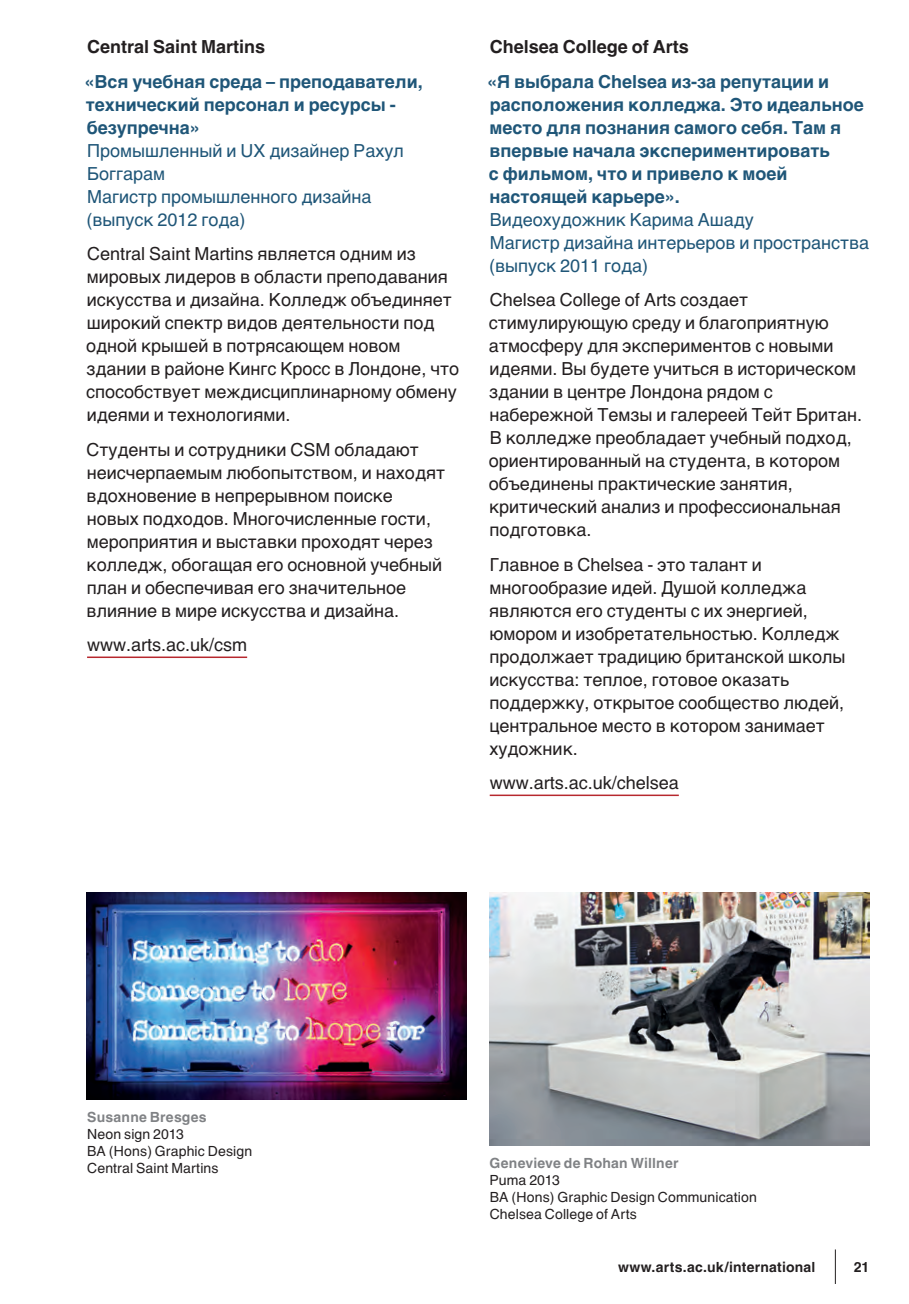
<style>
.page{position:relative;width:909px;height:1304px;background:#fff}
.page>*{position:absolute;margin:0;border:0;box-sizing:border-box;transform-origin:0 0}
.t1{font:18px/23px "Helvetica Cyr Upright";color:#231f20}
.t2{font:700 18px/23px "Helvetica Cyr";color:#1f5678}
.t3{font:18px/23px "Helvetica Cyr Upright";color:#1f5678}
.t4{font:700 18px "Helvetica Cyr";color:#231f20}
.t5{font:14px/17px "Helvetica Cyr Upright";letter-spacing:.01em;color:#231f20}
.t6{font:700 14px "Helvetica Cyr";letter-spacing:.015em;color:#808285}
.t7{font:700 14px "Helvetica Cyr";letter-spacing:.015em;color:#231f20}
</style>
<div class="page">
<hr style="left:87px;top:656px;width:160px;height:2px;background:#b7282e">
<img style="left:87px;top:893px;width:380px;height:207px">
<img style="left:489px;top:893px;width:380px;height:253px">
<hr style="left:490px;top:794px;width:189px;height:2px;background:#b7282e">
<hr style="left:835px;top:1249px;width:1px;height:35px;background:#231f20">
<p class="t4" style="left:87px;top:36px;width:180px">Central Saint Martins</p>
<p class="t2" style="left:84px;top:70px;width:340px">«Вся учебная среда – преподаватели, технический персонал и ресурсы - безупречна»</p>
<p class="t3" style="left:86px;top:139px;width:319px">Промышленный и UX дизайнер Рахул<br>Боггарам<br>Магистр промышленного дизайна (выпуск 2012 года)</p>
<p class="t1" style="left:86px;top:242px;width:374px">Central Saint Martins является одним из мировых лидеров в области преподавания искусства и дизайна. Колледж объединяет широкий спектр видов деятельности под одной крышей в потрясающем новом здании в районе Кингс Кросс в Лондоне, что способствует междисциплинарному обмену идеями и технологиями.</p>
<p class="t1" style="left:86px;top:438px;width:360px">Студенты и сотрудники CSM обладают неисчерпаемым любопытством, и находят вдохновение в непрерывном поиске новых подходов. Многочисленные гости, мероприятия и выставки проходят через колледж, обогащая его основной учебный план и обеспечивая его значительное влияние в мире искусства и дизайна.</p>
<p class="t1" style="left:87px;top:633px;width:162px">www.arts.ac.uk/csm</p>
<p class="t4" style="left:490px;top:36px;width:201px">Chelsea College of Arts</p>
<p class="t2" style="left:487px;top:70px;width:378px">«Я выбрала Chelsea из-за репутации и расположения колледжа. Это идеальное место для познания самого себя. Там я впервые начала экспериментировать<br>с фильмом, что и привело к моей настоящей карьере».</p>
<p class="t3" style="left:489px;top:208px;width:382px">Видеохудожник Карима Ашаду<br>Магистр дизайна интерьеров и пространства (выпуск 2011 года)</p>
<p class="t1" style="left:489px;top:288px;width:375px">Chelsea College of Arts создает стимулирующую среду и благоприятную атмосферу для экспериментов с новыми идеями. Вы будете учиться в историческом здании в центре Лондона рядом с набережной Темзы и галереей Тейт Британ.<br>В колледже преобладает учебный подход, ориентированный на студента, в котором объединены практические занятия, критический анализ и профессиональная подготовка.</p>
<p class="t1" style="left:489px;top:553px;width:358px">Главное в Chelsea - это талант и многообразие идей. Душой колледжа являются его студенты с их энергией, юмором и изобретательностью. Колледж продолжает традицию британской школы искусства: теплое, готовое оказать поддержку, открытое сообщество людей, центральное место в котором занимает художник.</p>
<p class="t1" style="left:490px;top:772px;width:191px">www.arts.ac.uk/chelsea</p>
<p class="t6" style="left:87px;top:1109px;width:121px">Susanne Bresges</p>
<p class="t5" style="left:87px;top:1126px;width:166px">Neon sign 2013<br>BA (Hons) Graphic Design<br>Central Saint Martins</p>
<p class="t6" style="left:489px;top:1155px;width:190px">Genevieve de Rohan Willner</p>
<p class="t5" style="left:489px;top:1172px;width:269px">Puma 2013<br>BA (Hons) Graphic Design Communication<br>Chelsea College of Arts</p>
<p class="t7" style="left:618px;top:1259px;width:199px">www.arts.ac.uk/international</p>
<p class="t7" style="left:853px;top:1259px;width:17px">21</p>
</div>
